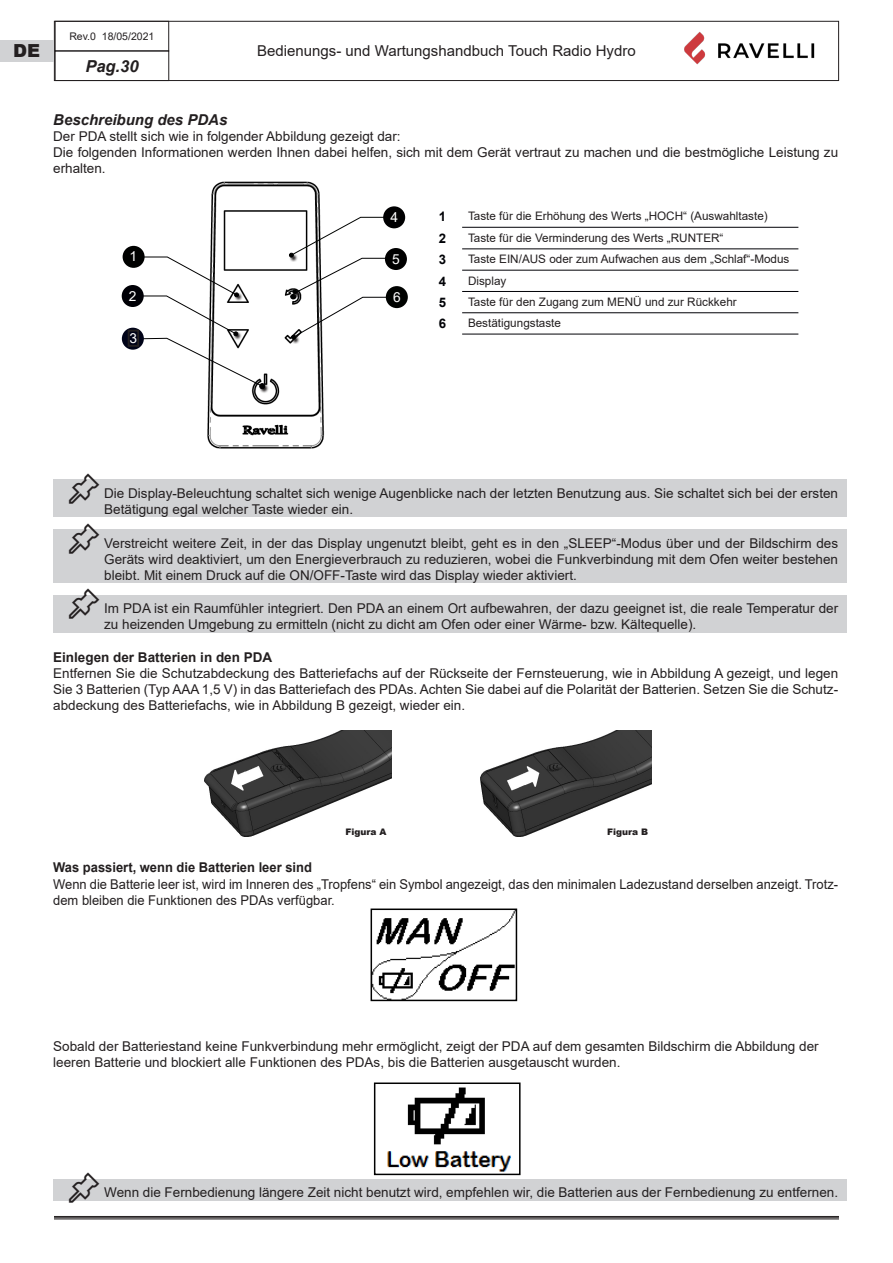
<style>
.page{position:relative;width:893px;height:1263px;background:#fff}
.page>*{position:absolute;margin:0;border:0;box-sizing:border-box;transform-origin:0 0}
.t1{font:900 18px "Arial";color:#231f20}
.t2{font:italic 700 16.5px "Arial";color:#231f20}
.t3{font:15px "Arial";color:#231f20}
.Titolo_X_x{font:italic 700 15px "Arial";color:#231f20}
.spaccati_numero{font:13.8px "Arial";color:#fff}
.t4{font:13.5px/16.2px "Arial";color:#231f20}
.t5{font:13.5px/16.2px "Arial";color:#231f20;scale:.96 1}
.Titolo_X_x_x{font:700 13.5px "Arial";color:#231f20;scale:.96 1}
.Titolo_X_x_x-2{font:700 13.5px "Arial";color:#231f20}
.t6{font:700 13.2px "Arial";color:#000206}
.Arial_9{font:11.7px "Arial";color:#231f20}
.t7{font:10.5px "Arial";color:#231f20}
.t8{font:900 9px "Arial";color:#231f20}
</style>
<div class="page">
<hr style="left:54px;top:1216px;width:785px;height:1px;background:#231f20">
<hr style="left:54px;top:1217px;width:785px;height:1px;background:#231f20">
<hr style="left:54px;top:1219px;width:785px;height:1px;background:#231f20">
<div style="left:54px;top:21px;width:785px;height:60px;border:1px solid #231f20"></div>
<div style="left:55px;top:51px;width:114px;height:30px;border:1px solid #231f20"></div>
<div style="left:55px;top:21px;width:114px;height:30px;border:1px solid #231f20"></div>
<img style="left:671px;top:22px;width:168px;height:57px">
<div style="left:0;top:40px;width:54px;height:22px;background:#d1d2d4"></div>
<div style="left:53px;top:480px;width:794px;height:37px;background:#d1d2d4"></div>
<div style="left:53px;top:529px;width:794px;height:54px;background:#d1d2d4"></div>
<div style="left:53px;top:595px;width:794px;height:37px;background:#d1d2d4"></div>
<div style="left:53px;top:1179px;width:794px;height:21px;background:#d1d2d4"></div>
<hr style="left:462px;top:227px;width:336px;height:1px;background:#000106">
<hr style="left:462px;top:249px;width:336px;height:1px;background:#000106">
<hr style="left:462px;top:270px;width:336px;height:1px;background:#000106">
<hr style="left:462px;top:291px;width:336px;height:1px;background:#000106">
<hr style="left:462px;top:312px;width:336px;height:1px;background:#000106">
<hr style="left:462px;top:334px;width:336px;height:1px;background:#000106">
<img style="left:207px;top:181px;width:117px;height:268px">
<div style="left:123px;top:246px;width:22px;height:22px;background:#000100;border-radius:50%"></div>
<div style="left:122px;top:285px;width:22px;height:22px;background:#000006;border-radius:50%"></div>
<svg style="left:259px;top:383px;width:11px;height:10px"></svg>
<svg style="left:140px;top:256px;width:125px;height:133px"></svg>
<div style="left:385px;top:248px;width:22px;height:22px;background:#000;border-radius:50%"></div>
<svg style="left:291px;top:340px;width:9px;height:4px"></svg>
<div style="left:386px;top:286px;width:22px;height:22px;background:#000200;border-radius:50%"></div>
<svg style="left:289px;top:217px;width:100px;height:123px"></svg>
<div style="left:383px;top:206px;width:22px;height:22px;background:#000001;border-radius:50%"></div>
<div style="left:122px;top:328px;width:22px;height:22px;background:#000318;border-radius:50%"></div>
<div style="left:128px;top:330px;width:11px;height:17px;border:2px solid #231f20"></div>
<img style="left:204px;top:730px;width:187px;height:106px">
<img style="left:480px;top:731px;width:172px;height:105px">
<img style="left:374px;top:911px;width:140px;height:87px">
<div style="left:371px;top:908px;width:146px;height:93px;border:2px solid #000"></div>
<img style="left:387px;top:1087px;width:124px;height:85px">
<div style="left:374px;top:1082px;width:147px;height:93px;border:2px solid #000"></div>
<svg style="left:69px;top:479px;width:30px;height:1px"></svg>
<svg style="left:69px;top:1200px;width:30px;height:1px"></svg>
<h1 class="t1" style="left:13px;top:38px;width:29px">DE</h1>
<p class="t7" style="left:69px;top:29px;width:87px">Rev.0 18/05/2021</p>
<p class="t2" style="left:85px;top:55px;width:55px">Pag.30</p>
<p class="t3" style="left:257px;top:41px;width:380px">Bedienungs- und Wartungshandbuch Touch Radio Hydro</p>
<p class="Titolo_X_x" style="left:53px;top:109px;width:176px">Beschreibung des PDAs</p>
<p class="t4" style="left:53px;top:128px;width:349px">Der PDA stellt sich wie in folgender Abbildung gezeigt dar:</p>
<p class="t4" style="left:53px;top:144px;width:786px">Die folgenden Informationen werden Ihnen dabei helfen, sich mit dem Gerät vertraut zu machen und die bestmögliche Leistung zu erhalten.</p>
<p class="spaccati_numero" style="left:130px;top:247px;width:9px">1</p>
<p class="spaccati_numero" style="left:129px;top:286px;width:9px">2</p>
<p class="spaccati_numero" style="left:130px;top:329px;width:9px">3</p>
<p class="spaccati_numero" style="left:390px;top:208px;width:9px">4</p>
<p class="spaccati_numero" style="left:392px;top:249px;width:9px">5</p>
<p class="spaccati_numero" style="left:393px;top:287px;width:9px">6</p>
<p class="t6" style="left:439px;top:207px;width:9px">1</p>
<p class="Arial_9" style="left:468px;top:208px;width:301px">Taste für die Erhöhung des Werts „HOCH“ (Auswahltaste)</p>
<p class="t6" style="left:439px;top:229px;width:9px">2</p>
<p class="Arial_9" style="left:468px;top:229px;width:257px">Taste für die Verminderung des Werts „RUNTER“</p>
<p class="t6" style="left:439px;top:250px;width:9px">3</p>
<p class="Arial_9" style="left:468px;top:251px;width:323px">Taste EIN/AUS oder zum Aufwachen aus dem „Schlaf“-Modus</p>
<p class="t6" style="left:439px;top:272px;width:9px">4</p>
<p class="Arial_9" style="left:468px;top:272px;width:40px">Display</p>
<p class="t6" style="left:439px;top:293px;width:9px">5</p>
<p class="Arial_9" style="left:468px;top:294px;width:270px">Taste für den Zugang zum MENÜ und zur Rückkehr</p>
<p class="t6" style="left:439px;top:314px;width:9px">6</p>
<p class="Arial_9" style="left:468px;top:315px;width:95px">Bestätigungstaste</p>
<p class="t4" style="left:104px;top:485px;width:735px">Die Display-Beleuchtung schaltet sich wenige Augenblicke nach der letzten Benutzung aus. Sie schaltet sich bei der ersten<br>Betätigung egal welcher Taste wieder ein.</p>
<p class="t4" style="left:104px;top:535px;width:735px;text-align:justify">Verstreicht weitere Zeit, in der das Display ungenutzt bleibt, geht es in den „SLEEP“-Modus über und der Bildschirm des Geräts wird deaktiviert, um den Energieverbrauch zu reduzieren, wobei die Funkverbindung mit dem Ofen weiter bestehen bleibt. Mit einem Druck auf die ON/OFF-Taste wird das Display wieder aktiviert.</p>
<p class="t4" style="left:104px;top:600px;width:735px">Im PDA ist ein Raumfühler integriert. Den PDA an einem Ort aufbewahren, der dazu geeignet ist, die reale Temperatur der zu heizenden Umgebung zu ermitteln (nicht zu dicht am Ofen oder einer Wärme- bzw. Kältequelle).</p>
<p class="Titolo_X_x_x-2" style="left:53px;top:647px;width:221px">Einlegen der Batterien in den PDA</p>
<p class="t4" style="left:53px;top:665px;width:786px;text-align:justify">Entfernen Sie die Schutzabdeckung des Batteriefachs auf der Rückseite der Fernsteuerung, wie in Abbildung A gezeigt, und legen Sie 3 Batterien (Typ AAA 1,5 V) in das Batteriefach des PDAs. Achten Sie dabei auf die Polarität der Batterien. Setzen Sie die Schutz&shy;abdeckung des Batteriefachs, wie in Abbildung B gezeigt, wieder ein.</p>
<p class="t8" style="left:345px;top:825px;width:43px">Figura A</p>
<p class="t8" style="left:607px;top:825px;width:43px">Figura B</p>
<p class="Titolo_X_x_x" style="left:53px;top:858px;width:271px">Was passiert, wenn die Batterien leer sind</p>
<p class="t5" style="left:53px;top:876px;width:819px">Wenn die Batterie leer ist, wird im Inneren des „Tropfens“ ein Symbol angezeigt, das den minimalen Ladezustand derselben anzeigt. Trotz&shy;dem bleiben die Funktionen des PDAs verfügbar.</p>
<p class="t4" style="left:53px;top:1038px;width:767px">Sobald der Batteriestand keine Funkverbindung mehr ermöglicht, zeigt der PDA auf dem gesamten Bildschirm die Abbildung der leeren Batterie und blockiert alle Funktionen des PDAs, bis die Batterien ausgetauscht wurden.</p>
<p class="t4" style="left:104px;top:1184px;width:735px">Wenn die Fernbedienung längere Zeit nicht benutzt wird, empfehlen wir, die Batterien aus der Fernbedienung zu entfernen.</p>
</div>
